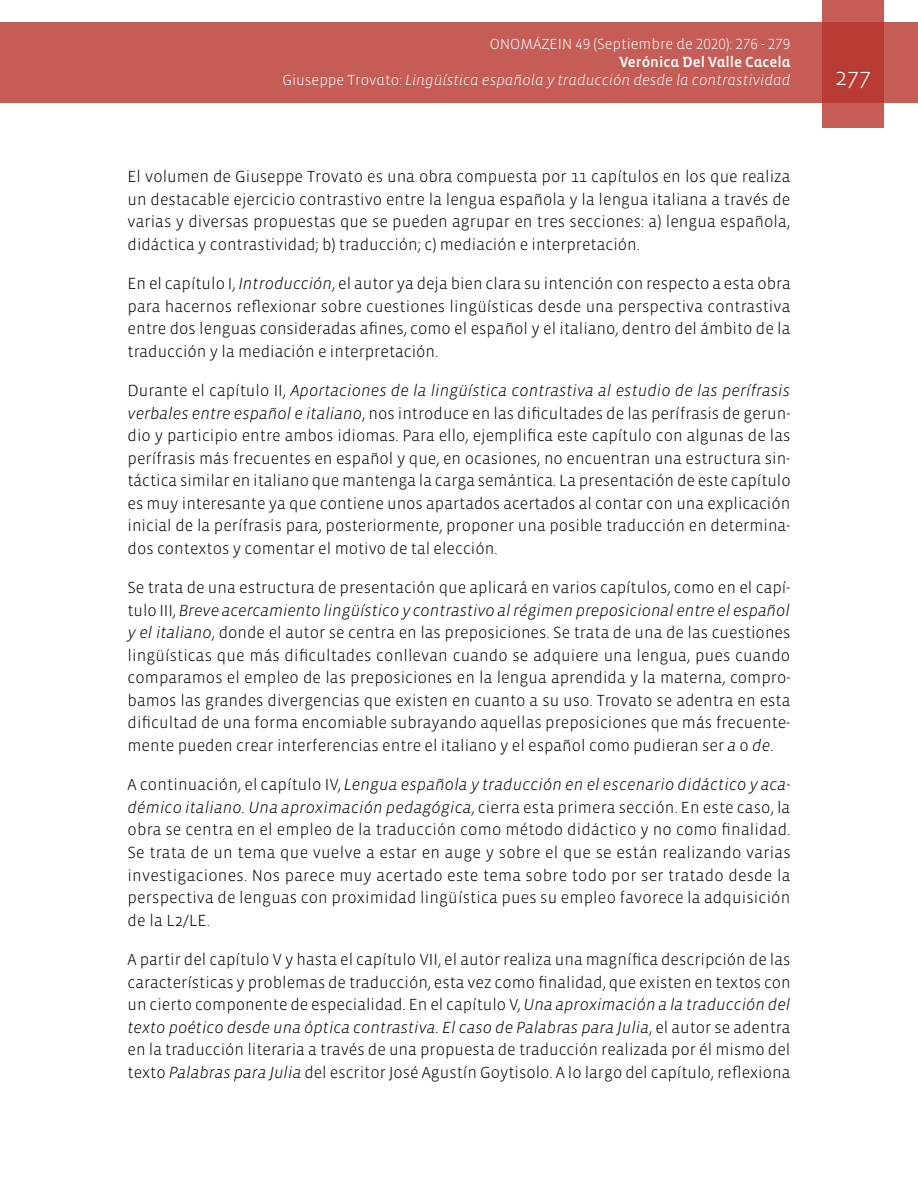
<style>
.page{position:relative;width:918px;height:1188px;background:#fff}
.page>*{position:absolute;margin:0;border:0;box-sizing:border-box;transform-origin:0 0}
.t1{font:300 24px "Vista Sans";color:#fff}
.t2{font:300 16.5px/22.5px "Vista Sans";color:#000;text-align:justify}
.t3{font:15px "Vista Sans Alt Light Ita";color:#fff}
.t4{font:300 15px "Vista Sans Alt";color:#fff}
.t5{font:15px "Vista Sans Alt Med";color:#fff}
.s1{font-family:"Vista Sans Alt";font-weight:300}
.s2{font-style:italic}
</style>
<div class="page">
<div style="left:0;top:23px;width:918px;height:80px;background:#c55c56"></div>
<svg style="left:822px;top:0;width:62px;height:128px;background:#bd4740"></svg>
<p class="t4" style="left:490px;top:37px;width:302px">ONOMÁZEIN 49 (Septiembre de 2020): 276 - 279</p>
<p class="t5" style="left:619px;top:55px;width:173px">Verónica Del Valle Cacela</p>
<p class="t3" style="left:282px;top:73px;width:509px"><span class="s1">Giuseppe Trovato:</span> Lingüística española y traducción desde la contrastividad</p>
<h1 class="t1" style="left:835px;top:65px;width:37px">277</h1>
<p class="t2" style="left:128px;top:166px;width:664px">El volumen de Giuseppe Trovato es una obra compuesta por 11 capítulos en los que realiza un destacable ejercicio contrastivo entre la lengua española y la lengua italiana a través de varias y diversas propuestas que se pueden agrupar en tres secciones: a) lengua española, didáctica y contrastividad; b) traducción; c) mediación e interpretación.</p>
<p class="t2" style="left:128px;top:273px;width:665px">En el capítulo I, <span class="s2">Introducción</span>, el autor ya deja bien clara su intención con respecto a esta obra para hacernos reflexionar sobre cuestiones lingüísticas desde una perspectiva contrastiva entre dos lenguas consideradas afines, como el español y el italiano, dentro del ámbito de la traducción y la mediación e interpretación.</p>
<p class="t2" style="left:128px;top:380px;width:665px">Durante el capítulo II, <span class="s2">Aportaciones de la lingüística contrastiva al estudio de las perífrasis verbales entre español e italiano</span>, nos introduce en las dificultades de las perífrasis de gerun&shy;dio y participio entre ambos idiomas. Para ello, ejemplifica este capítulo con algunas de las perífrasis más frecuentes en español y que, en ocasiones, no encuentran una estructura sin&shy;táctica similar en italiano que mantenga la carga semántica. La presentación de este capítulo es muy interesante ya que contiene unos apartados acertados al contar con una explicación inicial de la perífrasis para, posteriormente, proponer una posible traducción en determina&shy;dos contextos y comentar el motivo de tal elección.</p>
<p class="t2" style="left:128px;top:577px;width:665px">Se trata de una estructura de presentación que aplicará en varios capítulos, como en el capí&shy;tulo III, <span class="s2">Breve acercamiento lingüístico y contrastivo al régimen preposicional entre el español y el italiano</span>, donde el autor se centra en las preposiciones. Se trata de una de las cuestiones lingüísticas que más dificultades conllevan cuando se adquiere una lengua, pues cuando comparamos el empleo de las preposiciones en la lengua aprendida y la materna, compro&shy;bamos las grandes divergencias que existen en cuanto a su uso. Trovato se adentra en esta dificultad de una forma encomiable subrayando aquellas preposiciones que más frecuente&shy;mente pueden crear interferencias entre el italiano y el español como pudieran ser <span class="s2">a</span> o <span class="s2">de</span>.</p>
<p class="t2" style="left:128px;top:774px;width:665px">A continuación, el capítulo IV, <span class="s2">Lengua española y traducción en el escenario didáctico y aca&shy;démico italiano. Una aproximación pedagógica</span>, cierra esta primera sección. En este caso, la obra se centra en el empleo de la traducción como método didáctico y no como finalidad.<br>Se trata de un tema que vuelve a estar en auge y sobre el que se están realizando varias investigaciones. Nos parece muy acertado este tema sobre todo por ser tratado desde la perspectiva de lenguas con proximidad lingüística pues su empleo favorece la adquisición de la L2/LE.</p>
<p class="t2" style="left:128px;top:949px;width:665px">A partir del capítulo V y hasta el capítulo VII, el autor realiza una magnífica descripción de las características y problemas de traducción, esta vez como finalidad, que existen en textos con un cierto componente de especialidad. En el capítulo V, <span class="s2">Una aproximación a la traducción del texto poético desde una óptica contrastiva. El caso de Palabras para Julia</span>, el autor se adentra en la traducción literaria a través de una propuesta de traducción realizada por él mismo del texto <span class="s2">Palabras para Julia</span> del escritor José Agustín Goytisolo. A lo largo del capítulo, reflexiona</p>
</div>
